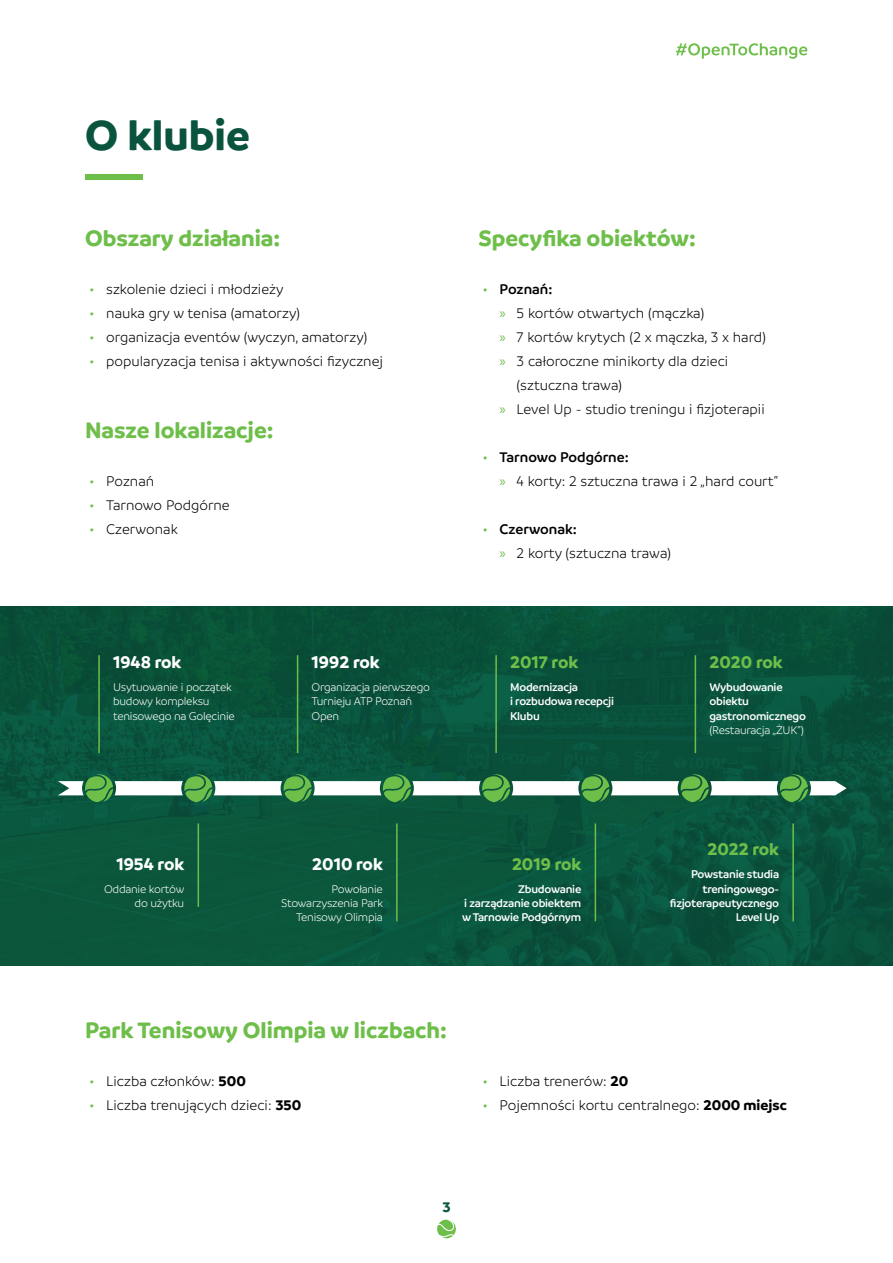
<style>
.page{position:relative;width:893px;height:1263px;background:#fff}
.page>*{position:absolute;margin:0;border:0;box-sizing:border-box;transform-origin:0 0}
.t1{font:700 45px "Branding SF";color:#0a543f}
.t2{font:700 24px "Branding SF";color:#6ebe4a}
.t3{font:700 18px "Branding SF";color:#fff}
.t4{font:700 18px "Branding SF";color:#6ebe4a}
.t5{font:300 15px/24px "Branding SF";color:#000}
.t6{font:600 15px "Branding SF";color:#000}
.t7{font:700 15px "Branding SF";color:#0a543f}
.t8{font:600 12px/14.4px "Branding SF";letter-spacing:-.02em;color:#fff}
.t9{font:300 12px/14.4px "Branding SF";letter-spacing:-.02em;color:#fff}
.s1{color:#6ebe4a}
.s2{font-weight:300;color:#6ebe4a}
.s3{font-family:"Myriad Pro";font-weight:400;color:#6ebe4a}
.s4{font-weight:300}
.s5{font-weight:700}
</style>
<div class="page">
<img style="left:0;top:606px;width:893px;height:360px">
<div style="left:85px;top:174px;width:57px;height:5px;background:#6ebe4a"></div>
<svg style="left:58px;top:774px;width:789px;height:28px"></svg>
<hr style="left:98px;top:655px;width:2px;height:98px;background:#6ebe4a">
<hr style="left:297px;top:655px;width:1px;height:98px;background:#6ebe4a">
<hr style="left:495px;top:655px;width:2px;height:98px;background:#6ebe4a">
<hr style="left:695px;top:655px;width:1px;height:98px;background:#6ebe4a">
<hr style="left:198px;top:823px;width:1px;height:84px;background:#6ebe4a">
<hr style="left:396px;top:823px;width:2px;height:98px;background:#6ebe4a">
<hr style="left:595px;top:823px;width:1px;height:98px;background:#6ebe4a">
<hr style="left:792px;top:823px;width:2px;height:98px;background:#6ebe4a">
<svg style="left:676px;top:43px;width:131px;height:16px"></svg>
<svg style="left:437px;top:1219px;width:19px;height:20px"></svg>
<p class="t1" style="left:85px;top:110px;width:167px">O klubie</p>
<p class="t2" style="left:85px;top:224px;width:197px">Obszary działania:</p>
<p class="t5" style="left:89px;top:277px;width:196px"><span class="s1">•</span> szkolenie dzieci i młodzieży</p>
<p class="t5" style="left:89px;top:301px;width:212px"><span class="s1">•</span> nauka gry w tenisa (amatorzy)</p>
<p class="t5" style="left:89px;top:325px;width:280px"><span class="s1">•</span> organizacja eventów (wyczyn, amatorzy)</p>
<p class="t5" style="left:89px;top:349px;width:295px"><span class="s1">•</span> popularyzacja tenisa i aktywności fizycznej</p>
<p class="t2" style="left:85px;top:416px;width:190px">Nasze lokalizacje:</p>
<p class="t5" style="left:89px;top:469px;width:66px"><span class="s1">•</span> Poznań</p>
<p class="t5" style="left:89px;top:493px;width:142px"><span class="s1">•</span> Tarnowo Podgórne</p>
<p class="t5" style="left:89px;top:517px;width:90px"><span class="s1">•</span> Czerwonak</p>
<p class="t3" style="left:113px;top:652px;width:70px">1948 rok</p>
<p class="t9" style="left:113px;top:680px;width:123px">Usytuowanie i początek budowy kompleksu tenisowego na Golęcinie</p>
<p class="t3" style="left:312px;top:652px;width:70px">1992 rok</p>
<p class="t9" style="left:312px;top:680px;width:120px">Organizacja pierwszego<br>Turnieju ATP Poznań<br>Open</p>
<p class="t2" style="left:478px;top:224px;width:219px">Specyfika obiektów:</p>
<p class="t6" style="left:483px;top:281px;width:71px"><span class="s2">•</span> Poznań:</p>
<p class="t5" style="left:500px;top:301px;width:206px"><span class="s3">»</span> 5 kortów otwartych (mączka)</p>
<p class="t5" style="left:500px;top:325px;width:268px"><span class="s3">»</span> 7 kortów krytych (2 x mączka, 3 x hard)</p>
<p class="t5" style="left:517px;top:349px;width:213px;text-indent:-17px"><span class="s3">»</span> 3 całoroczne minikorty dla dzieci (sztuczna trawa)</p>
<p class="t5" style="left:500px;top:397px;width:266px"><span class="s3">»</span> Level Up - studio treningu i fizjoterapii</p>
<p class="t6" style="left:483px;top:449px;width:148px"><span class="s2">•</span> Tarnowo Podgórne:</p>
<p class="t5" style="left:500px;top:469px;width:280px"><span class="s3">»</span> 4 korty: 2 sztuczna trawa i 2 „hard court”</p>
<p class="t6" style="left:483px;top:521px;width:96px"><span class="s2">•</span> Czerwonak:</p>
<p class="t5" style="left:500px;top:541px;width:173px"><span class="s3">»</span> 2 korty (sztuczna trawa)</p>
<p class="t4" style="left:510px;top:652px;width:70px">2017 rok</p>
<p class="t8" style="left:510px;top:680px;width:105px">Modernizacja<br>i rozbudowa recepcji<br>Klubu</p>
<p class="t4" style="left:709px;top:652px;width:75px">2020 rok</p>
<p class="t8" style="left:709px;top:680px;width:98px">Wybudowanie obiektu gastronomicznego <span class="s4">(Restauracja „ŻUK”)</span></p>
<p class="t3" style="left:116px;top:853px;width:69px">1954 rok</p>
<p class="t9" style="left:104px;top:881px;width:82px;text-align:right">Oddanie kortów do użytku</p>
<p class="t3" style="left:312px;top:853px;width:72px">2010 rok</p>
<p class="t9" style="left:281px;top:881px;width:103px;text-align:right">Powołanie<br>Stowarzyszenia Park<br>Tenisowy Olimpia</p>
<p class="t4" style="left:512px;top:853px;width:71px">2019 rok</p>
<p class="t8" style="left:462px;top:881px;width:121px;text-align:justify;text-indent:56px">Zbudowanie i zarządzanie obiektem w Tarnowie Podgórnym</p>
<p class="t4" style="left:707px;top:839px;width:73px">2022 rok</p>
<p class="t8" style="left:670px;top:867px;width:111px;text-align:right">Powstanie studia treningowego&shy;fizjoterapeutycznego<br>Level Up</p>
<p class="t2" style="left:85px;top:1016px;width:363px">Park Tenisowy Olimpia w liczbach:</p>
<p class="t5" style="left:89px;top:1069px;width:158px"><span class="s1">•</span> Liczba członków: <span class="s5">500</span></p>
<p class="t5" style="left:89px;top:1093px;width:214px"><span class="s1">•</span> Liczba trenujących dzieci: <span class="s5">350</span></p>
<p class="t5" style="left:483px;top:1069px;width:147px"><span class="s1">•</span> Liczba trenerów: <span class="s5">20</span></p>
<p class="t5" style="left:483px;top:1093px;width:306px"><span class="s1">•</span> Pojemności kortu centralnego: <span class="s5">2000 miejsc</span></p>
<p class="t7" style="left:442px;top:1199px;width:10px">3</p>
</div>
